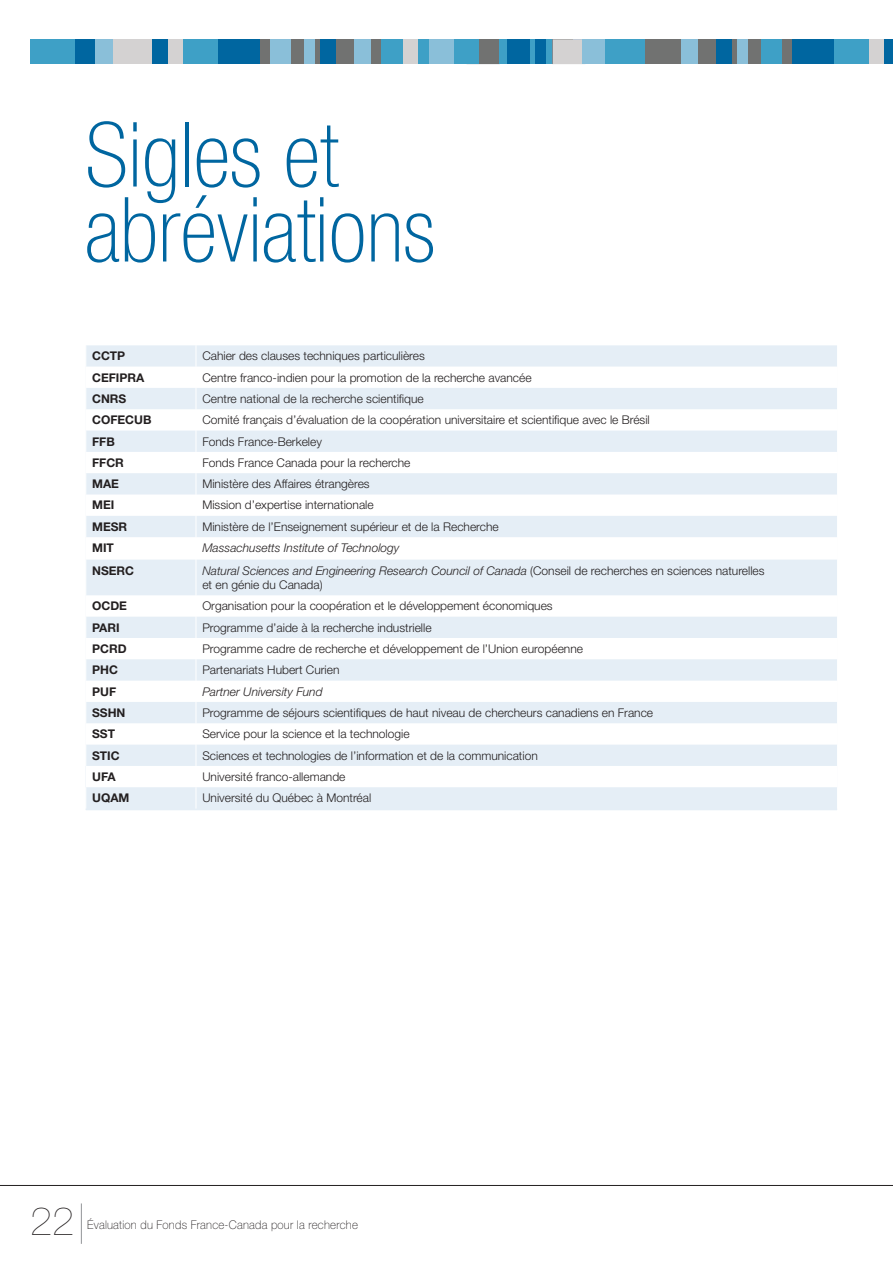
<style>
.page{position:relative;width:893px;height:1263px;background:#fff}
.page>*{position:absolute;margin:0;border:0;box-sizing:border-box;transform-origin:0 0}
.t1{font:100 condensed 90px/75px "Helvetica Neue LT Std";color:#0066a0}
.t2{font:200 39.6px "Helvetica Neue LT Std";color:#231f20}
.M-_Tableau_texte{font:300 12px/14.4px "Helvetica Neue LT Std";color:#231f20}
.M-_Tableau_texte_fat{font:700 12px "Helvetica Neue LT Std";color:#231f20}
.M-_Tableau_texte-2{font:italic 300 12px "Helvetica Neue LT Std";color:#231f20}
.t3{font:100 12px "Helvetica Neue LT Std";letter-spacing:.02em;color:#231f20;scale:.95 1}
.s1{font-style:italic}
</style>
<div class="page">
<hr style="left:81px;top:1203px;width:1px;height:41px;background:#939598">
<hr style="left:0;top:1185px;width:893px;height:1px;background:#231f20">
<div style="left:87px;top:560px;width:749px;height:35px;background:#e5eef6"></div>
<svg style="left:87px;top:346px;width:749px;height:214px"></svg>
<hr style="left:196px;top:560px;width:1px;height:35px;background:#fff">
<svg style="left:87px;top:617px;width:749px;height:191px"></svg>
<div style="left:74px;top:39px;width:336px;height:25px;background:#717271"></div>
<div style="left:90px;top:39px;width:24px;height:25px;background:#8abfd9"></div>
<div style="left:113px;top:39px;width:70px;height:25px;background:#d4d2d2"></div>
<div style="left:216px;top:39px;width:44px;height:25px;background:#0066a0"></div>
<div style="left:270px;top:39px;width:21px;height:25px;background:#8abfd9"></div>
<div style="left:74px;top:39px;width:20px;height:25px;background:#0066a0"></div>
<div style="left:304px;top:39px;width:10px;height:25px;background:#8abfd9"></div>
<div style="left:320px;top:39px;width:16px;height:25px;background:#0066a0"></div>
<div style="left:354px;top:39px;width:17px;height:25px;background:#8abfd9"></div>
<div style="left:30px;top:39px;width:44px;height:25px;background:#3ea0c6"></div>
<div style="left:152px;top:39px;width:15px;height:25px;background:#0066a0"></div>
<div style="left:183px;top:39px;width:35px;height:25px;background:#3ea0c6"></div>
<div style="left:642px;top:39px;width:251px;height:25px;background:#717271"></div>
<div style="left:382px;top:39px;width:170px;height:25px;background:#3ea0c6"></div>
<div style="left:869px;top:39px;width:24px;height:25px;background:#d4d2d2"></div>
<div style="left:479px;top:39px;width:19px;height:25px;background:#717271"></div>
<div style="left:792px;top:39px;width:44px;height:25px;background:#0066a0"></div>
<div style="left:761px;top:39px;width:21px;height:25px;background:#3ea0c6"></div>
<div style="left:737px;top:39px;width:11px;height:25px;background:#8abfd9"></div>
<div style="left:716px;top:39px;width:15px;height:25px;background:#0066a0"></div>
<div style="left:681px;top:39px;width:17px;height:25px;background:#8abfd9"></div>
<div style="left:404px;top:39px;width:14px;height:25px;background:#d4d2d2"></div>
<div style="left:429px;top:39px;width:24px;height:25px;background:#8abfd9"></div>
<div style="left:507px;top:39px;width:22px;height:25px;background:#0066a0"></div>
<svg style="left:552px;top:39px;width:31px;height:25px"></svg>
<div style="left:535px;top:39px;width:11px;height:25px;background:#0066a0"></div>
<div style="left:884px;top:39px;width:9px;height:25px;background:#0066a0"></div>
<div style="left:834px;top:39px;width:35px;height:25px;background:#3ea0c6"></div>
<div style="left:604px;top:39px;width:41px;height:25px;background:#3ea0c6"></div>
<div style="left:583px;top:39px;width:22px;height:25px;background:#8abfd9"></div>
<p class="t1" style="left:85px;top:117px;width:352px">Sigles et abréviations</p>
<p class="M-_Tableau_texte_fat" style="left:92px;top:348px;width:35px">CCTP</p>
<p class="M-_Tableau_texte" style="left:202px;top:348px;width:224px">Cahier des clauses techniques particulières</p>
<p class="M-_Tableau_texte_fat" style="left:92px;top:370px;width:54px">CEFIPRA</p>
<p class="M-_Tableau_texte" style="left:202px;top:370px;width:331px">Centre franco-indien pour la promotion de la recherche avancée</p>
<p class="M-_Tableau_texte_fat" style="left:92px;top:391px;width:36px">CNRS</p>
<p class="M-_Tableau_texte" style="left:202px;top:391px;width:223px">Centre national de la recherche scientifique</p>
<p class="M-_Tableau_texte_fat" style="left:92px;top:412px;width:61px">COFECUB</p>
<p class="M-_Tableau_texte" style="left:202px;top:412px;width:449px">Comité français d’évaluation de la coopération universitaire et scientifique avec le Brésil</p>
<p class="M-_Tableau_texte_fat" style="left:92px;top:434px;width:24px">FFB</p>
<p class="M-_Tableau_texte" style="left:202px;top:434px;width:121px">Fonds France-Berkeley</p>
<p class="M-_Tableau_texte_fat" style="left:92px;top:455px;width:33px">FFCR</p>
<p class="M-_Tableau_texte" style="left:202px;top:455px;width:210px">Fonds France Canada pour la recherche</p>
<p class="M-_Tableau_texte_fat" style="left:92px;top:476px;width:28px">MAE</p>
<p class="M-_Tableau_texte" style="left:202px;top:476px;width:169px">Ministère des Affaires étrangères</p>
<p class="M-_Tableau_texte_fat" style="left:92px;top:498px;width:24px">MEI</p>
<p class="M-_Tableau_texte" style="left:202px;top:498px;width:173px">Mission d’expertise internationale</p>
<p class="M-_Tableau_texte_fat" style="left:92px;top:519px;width:37px">MESR</p>
<p class="M-_Tableau_texte" style="left:202px;top:519px;width:298px">Ministère de l’Enseignement supérieur et de la Recherche</p>
<p class="M-_Tableau_texte_fat" style="left:92px;top:540px;width:23px">MIT</p>
<p class="M-_Tableau_texte-2" style="left:202px;top:541px;width:199px">Massachusetts Institute of Technology</p>
<p class="M-_Tableau_texte_fat" style="left:92px;top:563px;width:44px">NSERC</p>
<p class="M-_Tableau_texte" style="left:202px;top:563px;width:564px"><span class="s1">Natural Sciences and Engineering Research Council of Canada</span> (Conseil de recherches en sciences naturelles et en génie du Canada)</p>
<p class="M-_Tableau_texte_fat" style="left:92px;top:598px;width:36px">OCDE</p>
<p class="M-_Tableau_texte" style="left:202px;top:598px;width:352px">Organisation pour la coopération et le développement économiques</p>
<p class="M-_Tableau_texte_fat" style="left:92px;top:620px;width:29px">PARI</p>
<p class="M-_Tableau_texte" style="left:202px;top:620px;width:231px">Programme d’aide à la recherche industrielle</p>
<p class="M-_Tableau_texte_fat" style="left:92px;top:641px;width:36px">PCRD</p>
<p class="M-_Tableau_texte" style="left:202px;top:641px;width:382px">Programme cadre de recherche et développement de l’Union européenne</p>
<p class="M-_Tableau_texte_fat" style="left:92px;top:662px;width:27px">PHC</p>
<p class="M-_Tableau_texte" style="left:202px;top:662px;width:139px">Partenariats Hubert Curien</p>
<p class="M-_Tableau_texte_fat" style="left:92px;top:684px;width:26px">PUF</p>
<p class="M-_Tableau_texte-2" style="left:202px;top:684px;width:122px">Partner University Fund</p>
<p class="M-_Tableau_texte_fat" style="left:92px;top:705px;width:35px">SSHN</p>
<p class="M-_Tableau_texte" style="left:202px;top:705px;width:452px">Programme de séjours scientifiques de haut niveau de chercheurs canadiens en France</p>
<p class="M-_Tableau_texte_fat" style="left:92px;top:726px;width:24px">SST</p>
<p class="M-_Tableau_texte" style="left:202px;top:726px;width:209px">Service pour la science et la technologie</p>
<p class="M-_Tableau_texte_fat" style="left:92px;top:748px;width:29px">STIC</p>
<p class="M-_Tableau_texte" style="left:202px;top:748px;width:337px">Sciences et technologies de l’information et de la communication</p>
<p class="M-_Tableau_texte_fat" style="left:92px;top:769px;width:25px">UFA</p>
<p class="M-_Tableau_texte" style="left:202px;top:769px;width:145px">Université franco-allemande</p>
<p class="M-_Tableau_texte_fat" style="left:92px;top:790px;width:39px">UQAM</p>
<p class="M-_Tableau_texte" style="left:202px;top:790px;width:170px">Université du Québec à Montréal</p>
<h2 class="t2" style="left:30px;top:1197px;width:46px">22</h2>
<p class="t3" style="left:87px;top:1218px;width:287px">Évaluation du Fonds France-Canada pour la recherche</p>
</div>
